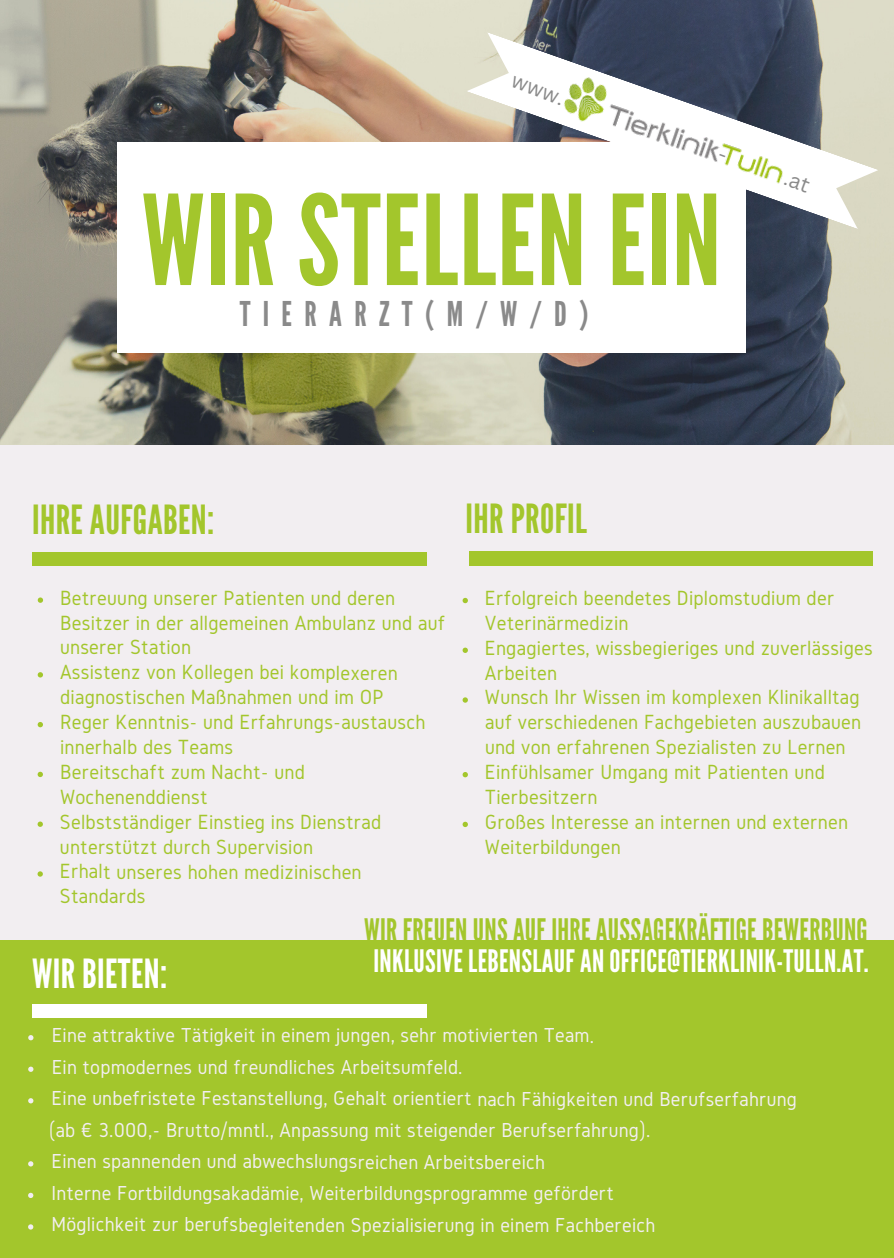
<style>
.page{position:relative;width:894px;height:1258px;background:#fff}
.page>*{position:absolute;margin:0;border:0;box-sizing:border-box;transform-origin:0 0}
.t1{font:124.5px "League Gothic";letter-spacing:.01em;color:#a3c62c}
.t2{font:40.2px "League Gothic";letter-spacing:.01em;color:#a3c62c}
.t3{font:40.2px "League Gothic";letter-spacing:.01em;color:#fff}
.t4{font:34.2px "League Gothic";letter-spacing:.365em;color:#8a8a8a}
.t5{font:30.9px "League Gothic";letter-spacing:.01em;color:#fff}
.t6{font:30.9px "League Gothic";letter-spacing:.01em;color:#a3c62c}
.t7{font:21.3px/24.9px "Gidole";letter-spacing:.01em;color:#a3c62c}
.t8{font:21px "Gidole";letter-spacing:.01em;color:#f2eef1}
.t9{font:21px "Canva Sans";color:#8a8a8a}
</style>
<div class="page">
<img style="left:0;top:0;width:893px;height:446px">
<div style="left:0;top:446px;width:893px;height:497px;background:#f2eef1"></div>
<div style="left:117px;top:143px;width:628px;height:209px;background:#fff"></div>
<div style="left:0;top:941px;width:893px;height:317px;background:#a3c62c"></div>
<div style="left:32px;top:552px;width:394px;height:13px;background:#a3c62c"></div>
<div style="left:469px;top:552px;width:403px;height:13px;background:#a3c62c"></div>
<svg style="left:28px;top:1035px;width:5px;height:5px"></svg>
<svg style="left:28px;top:1066px;width:5px;height:6px"></svg>
<svg style="left:28px;top:1098px;width:5px;height:5px"></svg>
<svg style="left:28px;top:1161px;width:5px;height:5px"></svg>
<svg style="left:28px;top:1193px;width:5px;height:5px"></svg>
<svg style="left:28px;top:1224px;width:5px;height:5px"></svg>
<div style="left:32px;top:1004px;width:394px;height:13px;background:#fff"></div>
<svg style="left:38px;top:597px;width:5px;height:6px"></svg>
<svg style="left:38px;top:672px;width:5px;height:5px"></svg>
<svg style="left:38px;top:722px;width:5px;height:5px"></svg>
<svg style="left:38px;top:772px;width:5px;height:5px"></svg>
<svg style="left:38px;top:821px;width:5px;height:6px"></svg>
<svg style="left:38px;top:871px;width:5px;height:6px"></svg>
<svg style="left:462px;top:598px;width:6px;height:5px"></svg>
<svg style="left:462px;top:647px;width:6px;height:6px"></svg>
<svg style="left:462px;top:697px;width:6px;height:6px"></svg>
<svg style="left:462px;top:772px;width:6px;height:5px"></svg>
<svg style="left:462px;top:822px;width:6px;height:5px"></svg>
<svg style="left:466px;top:32px;width:412px;height:197px"></svg>
<img style="left:542px;top:56px;width:269px;height:152px">
<svg style="left:783px;top:175px;width:28px;height:18px"></svg>
<svg style="left:719px;top:154px;width:6px;height:3px"></svg>
<p class="t9" style="left:517px;top:65px;width:57px;rotate:21deg">www.</p>
<p class="t1" style="left:142px;top:169px;width:580px">WIR STELLEN EIN</p>
<p class="t4" style="left:239px;top:294px;width:350px">TIERARZT(M/W/D)</p>
<p class="t2" style="left:32px;top:497px;width:183px">IHRE AUFGABEN:</p>
<p class="t2" style="left:465px;top:496px;width:123px">IHR PROFIL</p>
<p class="t7" style="left:60px;top:585px;width:387px">Betreuung unserer Patienten und deren<br>Besitzer in der allgemeinen Ambulanz und auf unserer Station</p>
<p class="t7" style="left:60px;top:659px;width:339px">Assistenz von Kollegen bei komplexeren diagnostischen Maßnahmen und im OP</p>
<p class="t7" style="left:60px;top:709px;width:367px">Reger Kenntnis- und Erfahrungs-austausch innerhalb des Teams</p>
<p class="t7" style="left:60px;top:759px;width:246px">Bereitschaft zum Nacht- und<br>Wochenenddienst</p>
<p class="t7" style="left:60px;top:809px;width:323px">Selbstständiger Einstieg ins Dienstrad unterstützt durch Supervision</p>
<p class="t7" style="left:60px;top:859px;width:303px">Erhalt unseres hohen medizinischen<br>Standards</p>
<p class="t7" style="left:485px;top:585px;width:351px">Erfolgreich beendetes Diplomstudium der<br>Veterinärmedizin</p>
<p class="t7" style="left:485px;top:635px;width:389px">Engagiertes, wissbegieriges und zuverlässiges<br>Arbeiten</p>
<p class="t7" style="left:485px;top:685px;width:376px">Wunsch Ihr Wissen im komplexen Klinikalltag</p>
<p class="t7" style="left:485px;top:709px;width:377px">auf verschiedenen Fachgebieten auszubauen</p>
<p class="t7" style="left:485px;top:734px;width:362px">und von erfahrenen Spezialisten zu Lernen</p>
<p class="t7" style="left:485px;top:759px;width:341px">Einfühlsamer Umgang mit Patienten und<br>Tierbesitzern</p>
<p class="t7" style="left:485px;top:809px;width:364px">Großes Interesse an internen und externen<br>Weiterbildungen</p>
<p class="t3" style="left:32px;top:950px;width:136px">WIR BIETEN:</p>
<p class="t6" style="left:364px;top:911px;width:505px">WIR FREUEN UNS AUF IHRE AUSSAGEKRÄFTIGE BEWERBUNG</p>
<p class="t5" style="left:373px;top:943px;width:496px">INKLUSIVE LEBENSLAUF AN OFFICE@TIERKLINIK-TULLN.AT.</p>
<p class="t8" style="left:52px;top:1024px;width:543px">Eine attraktive Tätigkeit in einem jungen, sehr motivierten Team.</p>
<p class="t8" style="left:52px;top:1055px;width:412px">Ein topmodernes und freundliches Arbeitsumfeld.</p>
<p class="t8" style="left:52px;top:1087px;width:746px">Eine unbefristete Festanstellung, Gehalt orientiert nach Fähigkeiten und Berufserfahrung</p>
<p class="t8" style="left:49px;top:1118px;width:603px">(ab € 3.000,- Brutto/mntl., Anpassung mit steigender Berufserfahrung).</p>
<p class="t8" style="left:52px;top:1150px;width:494px">Einen spannenden und abwechslungsreichen Arbeitsbereich</p>
<p class="t8" style="left:52px;top:1181px;width:563px">Interne Fortbildungsakadämie, Weiterbildungsprogramme gefördert</p>
<p class="t8" style="left:52px;top:1213px;width:605px">Möglichkeit zur berufsbegleitenden Spezialisierung in einem Fachbereich</p>
</div>
